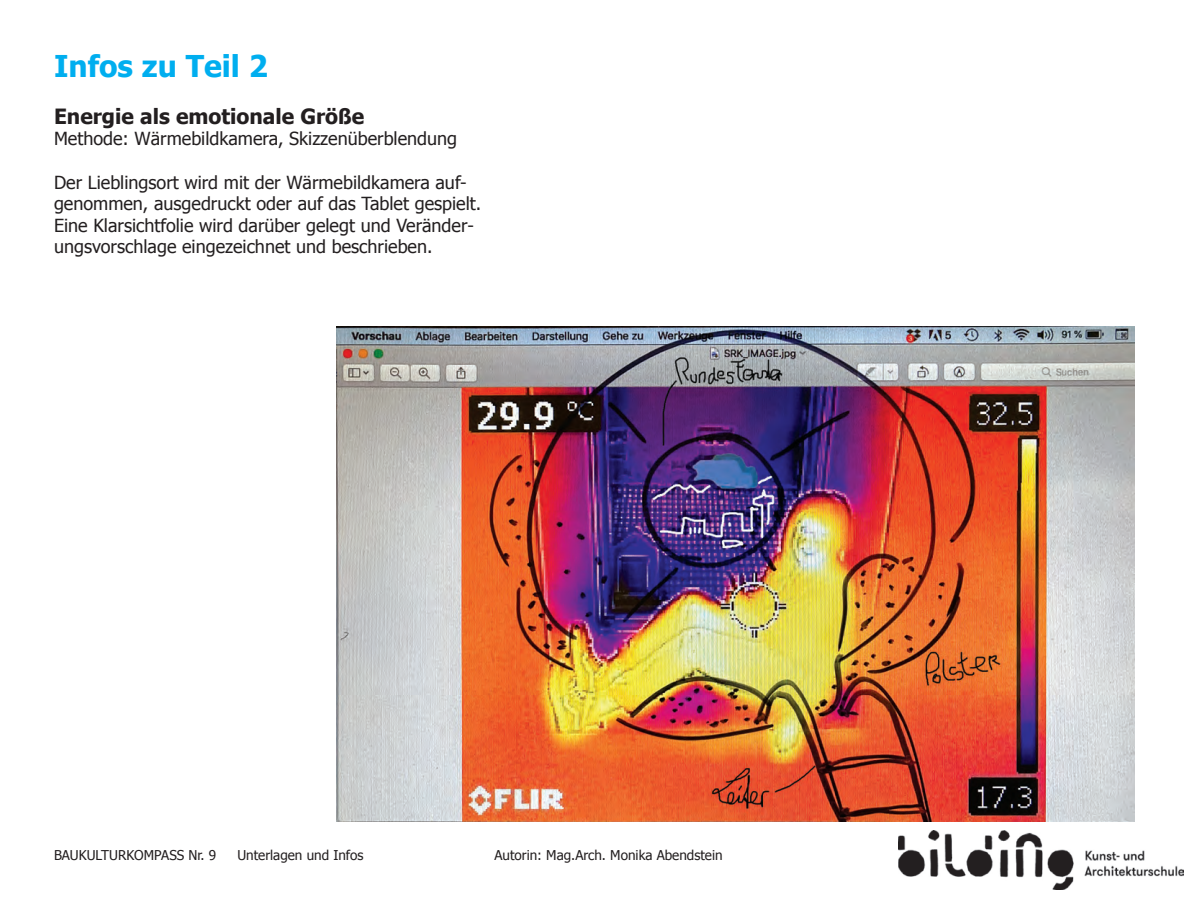
<style>
.page{position:relative;width:1188px;height:918px;background:#fff}
.page>*{position:absolute;margin:0;border:0;box-sizing:border-box;transform-origin:0 0}
.t1{font:700 30px "Tahoma";color:#00aeef}
.t2{font:700 21px "Tahoma";color:#231f20}
.t3{font:18px/21.6px "Tahoma";color:#231f20}
.t4{font:13.5px "Tahoma";color:#231f20}
</style>
<div class="page">
<img style="left:898px;top:831px;width:286px;height:58px">
<img style="left:336px;top:327px;width:798px;height:495px">
<h1 class="t1" style="left:54px;top:45px;width:215px">Infos zu Teil 2</h1>
<p class="t2" style="left:54px;top:101px;width:312px">Energie als emotionale Größe</p>
<p class="t3" style="left:54px;top:127px;width:405px">Methode: Wärmebildkamera, Skizzenüberblendung</p>
<p class="t3" style="left:54px;top:170px;width:429px">Der Lieblingsort wird mit der Wärmebildkamera auf&shy;genommen, ausgedruckt oder auf das Tablet gespielt.<br>Eine Klarsichtfolie wird darüber gelegt und Veränder&shy;ungsvorschlage eingezeichnet und beschrieben.</p>
<p class="t4" style="left:54px;top:846px;width:164px">BAUKULTURKOMPASS Nr. 9</p>
<p class="t4" style="left:237px;top:846px;width:128px">Unterlagen und Infos</p>
<p class="t4" style="left:494px;top:846px;width:230px">Autorin: Mag.Arch. Monika Abendstein</p>
</div>
